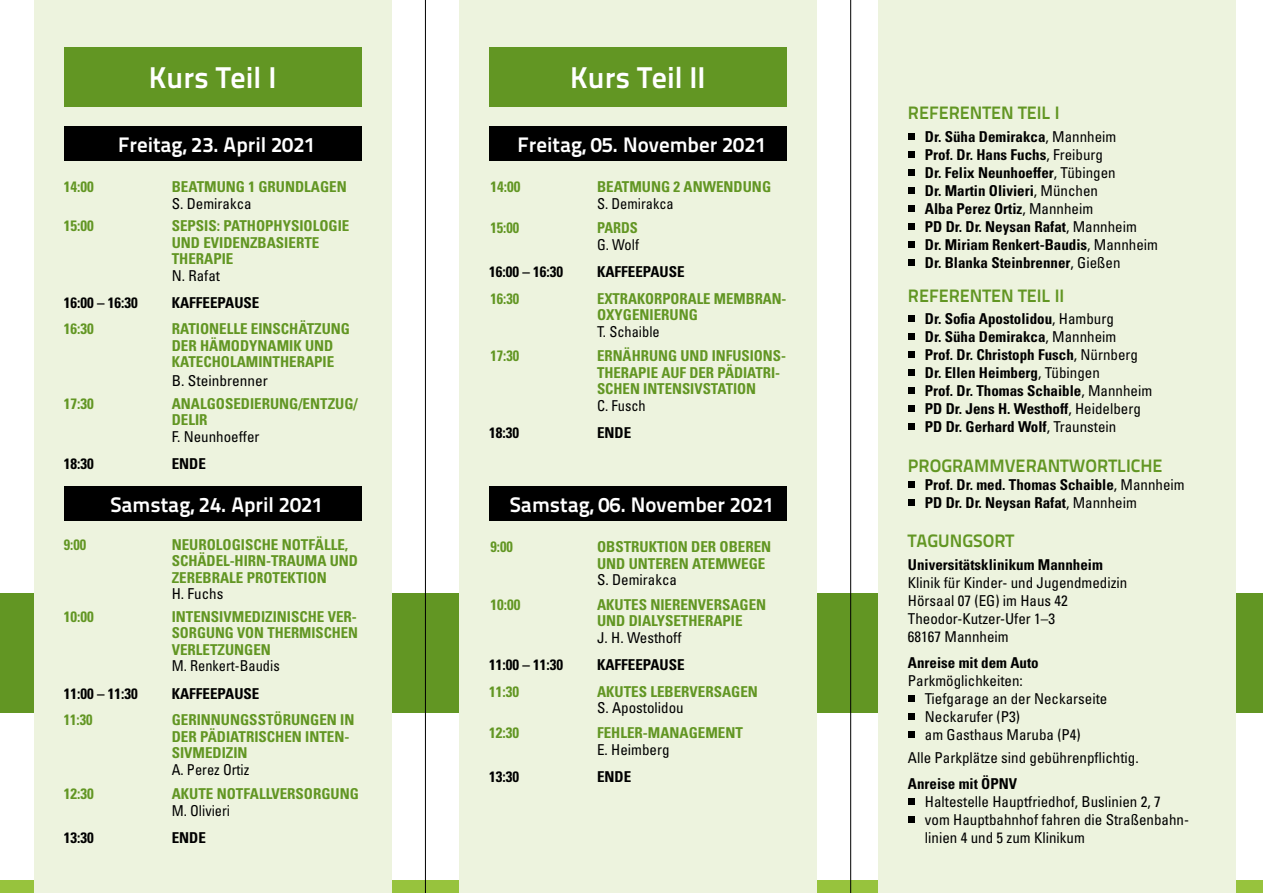
<style>
.page{position:relative;width:1263px;height:893px;background:#fff}
.page>*{position:absolute;margin:0;border:0;box-sizing:border-box;transform-origin:0 0}
.t1{font:700 30px "Titillium Text 22 L";color:#fff}
.t2{font:700 21px "Titillium Text 22 L";color:#fff}
.t3{font:700 18px "Titillium Text 22 L";color:#629623}
.t4{font:700 condensed 15px/18px "Univers LT Std";color:#000}
.t5{font:700 condensed 15px/16.5px "Univers LT Std";color:#629623}
.t6{font:condensed 15px/18px "Univers LT Std";color:#000}
.t7{font:condensed 15px "Univers LT Std";color:#000;scale:.96 1}
.t8{font:700 condensed 15px "Univers LT Std";color:#629623;scale:.96 1}
.s1{font-weight:400}
</style>
<div class="page">
<div style="left:0;top:880px;width:1263px;height:13px;background:#97c33d"></div>
<div style="left:0;top:593px;width:497px;height:119px;background:#629623"></div>
<div style="left:396px;top:593px;width:867px;height:119px;background:#629623"></div>
<div style="left:34px;top:0;width:357px;height:893px;background:#edf3de"></div>
<div style="left:459px;top:0;width:357px;height:893px;background:#edf3de"></div>
<div style="left:878px;top:0;width:357px;height:893px;background:#edf3de"></div>
<div style="left:64px;top:47px;width:297px;height:59px;background:#629623"></div>
<div style="left:64px;top:127px;width:297px;height:34px;background:#000"></div>
<div style="left:64px;top:487px;width:297px;height:34px;background:#000"></div>
<div style="left:489px;top:47px;width:298px;height:59px;background:#629623"></div>
<div style="left:489px;top:127px;width:298px;height:34px;background:#000"></div>
<div style="left:489px;top:487px;width:298px;height:34px;background:#000"></div>
<div style="left:908px;top:133px;width:6px;height:7px;background:#000"></div>
<div style="left:908px;top:151px;width:6px;height:7px;background:#000"></div>
<div style="left:908px;top:169px;width:6px;height:7px;background:#000"></div>
<div style="left:908px;top:187px;width:6px;height:7px;background:#000"></div>
<div style="left:908px;top:205px;width:6px;height:7px;background:#000"></div>
<div style="left:908px;top:223px;width:6px;height:7px;background:#000"></div>
<div style="left:908px;top:241px;width:6px;height:7px;background:#000"></div>
<div style="left:908px;top:259px;width:6px;height:7px;background:#000"></div>
<svg style="left:908px;top:316px;width:6px;height:6px"></svg>
<svg style="left:908px;top:334px;width:6px;height:6px"></svg>
<svg style="left:908px;top:352px;width:6px;height:6px"></svg>
<svg style="left:908px;top:370px;width:6px;height:6px"></svg>
<svg style="left:908px;top:388px;width:6px;height:6px"></svg>
<svg style="left:908px;top:406px;width:6px;height:6px"></svg>
<svg style="left:908px;top:424px;width:6px;height:6px"></svg>
<div style="left:908px;top:481px;width:6px;height:7px;background:#000"></div>
<div style="left:908px;top:499px;width:6px;height:7px;background:#000"></div>
<svg style="left:908px;top:696px;width:6px;height:6px"></svg>
<svg style="left:908px;top:714px;width:6px;height:6px"></svg>
<svg style="left:908px;top:732px;width:6px;height:6px"></svg>
<div style="left:908px;top:798px;width:6px;height:7px;background:#000"></div>
<div style="left:908px;top:816px;width:6px;height:7px;background:#000"></div>
<hr style="left:425px;top:0;width:1px;height:893px;background:#000">
<hr style="left:850px;top:0;width:1px;height:893px;background:#000">
<h1 class="t1" style="left:149px;top:54px;width:129px">Kurs Teil I</h1>
<h2 class="t2" style="left:118px;top:128px;width:199px">Freitag, 23. April 2021</h2>
<p class="t5" style="left:64px;top:178px;width:31px">14:00</p>
<p class="t5" style="left:172px;top:178px;width:176px">BEATMUNG 1 GRUNDLAGEN</p>
<p class="t6" style="left:172px;top:194px;width:81px">S. Demirakca</p>
<p class="t5" style="left:64px;top:217px;width:31px">15:00</p>
<p class="t5" style="left:172px;top:217px;width:179px">SEPSIS: PATHOPHYSIOLOGIE<br>UND EVIDENZBASIERTE<br>THERAPIE</p>
<p class="t6" style="left:172px;top:266px;width:50px">N. Rafat</p>
<p class="t4" style="left:64px;top:293px;width:76px">16:00 – 16:30</p>
<p class="t4" style="left:172px;top:293px;width:89px">KAFFEEPAUSE</p>
<p class="t5" style="left:64px;top:321px;width:31px">16:30</p>
<p class="t5" style="left:172px;top:321px;width:180px">RATIONELLE EINSCHÄTZUNG<br>DER HÄMODYNAMIK UND<br>KATECHOLAMINTHERAPIE</p>
<p class="t6" style="left:172px;top:372px;width:98px">B. Steinbrenner</p>
<p class="t5" style="left:64px;top:395px;width:31px">17:30</p>
<p class="t5" style="left:172px;top:395px;width:187px">ANALGOSEDIERUNG/ENTZUG/<br>DELIR</p>
<p class="t6" style="left:172px;top:427px;width:89px">F. Neunhoeffer</p>
<p class="t4" style="left:64px;top:455px;width:31px">18:30</p>
<p class="t4" style="left:172px;top:455px;width:36px">ENDE</p>
<h2 class="t2" style="left:110px;top:488px;width:215px">Samstag, 24. April 2021</h2>
<p class="t8" style="left:64px;top:535px;width:25px">9:00</p>
<p class="t5" style="left:172px;top:536px;width:188px">NEUROLOGISCHE NOTFÄLLE,<br>SCHÄDEL-HIRN-TRAUMA UND<br>ZEREBRALE PROTEKTION</p>
<p class="t6" style="left:172px;top:585px;width:53px">H. Fuchs</p>
<p class="t5" style="left:64px;top:608px;width:31px">10:00</p>
<p class="t5" style="left:172px;top:608px;width:188px;text-align:justify">INTENSIVMEDIZINISCHE VER-SORGUNG VON THERMISCHEN VERLETZUNGEN</p>
<p class="t7" style="left:172px;top:656px;width:114px">M. Renkert-Baudis</p>
<p class="t4" style="left:64px;top:684px;width:76px">11:00 – 11:30</p>
<p class="t4" style="left:172px;top:684px;width:89px">KAFFEEPAUSE</p>
<p class="t8" style="left:64px;top:711px;width:31px">11:30</p>
<p class="t5" style="left:172px;top:712px;width:184px">GERINNUNGSSTÖRUNGEN IN<br>DER PÄDIATRISCHEN INTEN-<br>SIVMEDIZIN</p>
<p class="t7" style="left:172px;top:760px;width:82px">A. Perez Ortiz</p>
<p class="t5" style="left:64px;top:786px;width:31px">12:30</p>
<p class="t5" style="left:172px;top:786px;width:189px">AKUTE NOTFALLVERSORGUNG</p>
<p class="t7" style="left:172px;top:801px;width:62px">M. Olivieri</p>
<p class="t4" style="left:64px;top:828px;width:31px">13:30</p>
<p class="t4" style="left:172px;top:828px;width:36px">ENDE</p>
<h1 class="t1" style="left:570px;top:54px;width:137px">Kurs Teil II</h1>
<h2 class="t2" style="left:518px;top:128px;width:251px">Freitag, 05. November 2021</h2>
<p class="t5" style="left:490px;top:178px;width:31px">14:00</p>
<p class="t5" style="left:597px;top:178px;width:176px">BEATMUNG 2 ANWENDUNG</p>
<p class="t7" style="left:597px;top:194px;width:81px">S. Demirakca</p>
<p class="t8" style="left:490px;top:219px;width:31px">15:00</p>
<p class="t8" style="left:597px;top:219px;width:44px">PARDS</p>
<p class="t7" style="left:597px;top:235px;width:45px">G. Wolf</p>
<p class="t4" style="left:489px;top:263px;width:76px">16:00 – 16:30</p>
<p class="t4" style="left:597px;top:263px;width:89px">KAFFEEPAUSE</p>
<p class="t8" style="left:490px;top:289px;width:31px">16:30</p>
<p class="t5" style="left:597px;top:290px;width:191px">EXTRAKORPORALE MEMBRAN-<br>OXYGENIERUNG</p>
<p class="t7" style="left:597px;top:322px;width:67px">T. Schaible</p>
<p class="t8" style="left:490px;top:347px;width:31px">17:30</p>
<p class="t5" style="left:597px;top:348px;width:190px">ERNÄHRUNG UND INFUSIONS-<br>THERAPIE AUF DER PÄDIATRI-<br>SCHEN INTENSIVSTATION</p>
<p class="t7" style="left:597px;top:396px;width:52px">C. Fusch</p>
<p class="t4" style="left:489px;top:424px;width:31px">18:30</p>
<p class="t4" style="left:597px;top:424px;width:36px">ENDE</p>
<h2 class="t2" style="left:510px;top:488px;width:266px">Samstag, 06. November 2021</h2>
<p class="t8" style="left:490px;top:538px;width:25px">9:00</p>
<p class="t5" style="left:597px;top:538px;width:176px">OBSTRUKTION DER OBEREN<br>UND UNTEREN ATEMWEGE</p>
<p class="t6" style="left:597px;top:571px;width:81px">S. Demirakca</p>
<p class="t5" style="left:490px;top:596px;width:31px">10:00</p>
<p class="t5" style="left:597px;top:596px;width:171px">AKUTES NIERENVERSAGEN<br>UND DIALYSETHERAPIE</p>
<p class="t6" style="left:597px;top:628px;width:86px">J. H. Westhoff</p>
<p class="t4" style="left:489px;top:656px;width:76px">11:00 – 11:30</p>
<p class="t4" style="left:597px;top:656px;width:89px">KAFFEEPAUSE</p>
<p class="t5" style="left:489px;top:683px;width:31px">11:30</p>
<p class="t5" style="left:597px;top:683px;width:162px">AKUTES LEBERVERSAGEN</p>
<p class="t6" style="left:597px;top:699px;width:88px">S. Apostolidou</p>
<p class="t5" style="left:489px;top:724px;width:31px">12:30</p>
<p class="t5" style="left:597px;top:724px;width:147px">FEHLER-MANAGEMENT</p>
<p class="t6" style="left:597px;top:740px;width:74px">E. Heimberg</p>
<p class="t4" style="left:489px;top:767px;width:31px">13:30</p>
<p class="t4" style="left:597px;top:767px;width:36px">ENDE</p>
<p class="t3" style="left:908px;top:99px;width:153px">REFERENTEN TEIL I</p>
<p class="t4" style="left:925px;top:127px;width:235px">Dr. Süha Demirakca<span class="s1">, Mannheim<br></span>Prof. Dr. Hans Fuchs<span class="s1">, Freiburg<br></span>Dr. Felix Neunhoeffer<span class="s1">, Tübingen<br></span>Dr. Martin Olivieri<span class="s1">, München<br></span>Alba Perez Ortiz<span class="s1">, Mannheim<br></span>PD Dr. Dr. Neysan Rafat<span class="s1">, Mannheim<br></span>Dr. Miriam Renkert-Baudis<span class="s1">, Mannheim<br></span>Dr. Blanka Steinbrenner<span class="s1">, Gießen</span></p>
<p class="t3" style="left:908px;top:282px;width:158px">REFERENTEN TEIL II</p>
<p class="t4" style="left:925px;top:310px;width:229px">Dr. Sofia Apostolidou<span class="s1">, Hamburg<br></span>Dr. Süha Demirakca<span class="s1">, Mannheim<br></span>Prof. Dr. Christoph Fusch<span class="s1">, Nürnberg </span>Dr. Ellen Heimberg<span class="s1">, Tübingen<br></span>Prof. Dr. Thomas Schaible<span class="s1">, Mannheim </span>PD Dr. Jens H. Westhoff<span class="s1">, Heidelberg </span>PD Dr. Gerhard Wolf<span class="s1">, Traunstein</span></p>
<p class="t3" style="left:908px;top:452px;width:256px">PROGRAMMVERANTWORTLICHE</p>
<p class="t4" style="left:925px;top:475px;width:261px">Prof. Dr. med. Thomas Schaible<span class="s1">, Mannheim<br></span>PD Dr. Dr. Neysan Rafat<span class="s1">, Mannheim</span></p>
<p class="t3" style="left:908px;top:527px;width:108px">TAGUNGSORT</p>
<p class="t4" style="left:908px;top:555px;width:196px">Universitätsklinikum Mannheim</p>
<p class="t6" style="left:908px;top:573px;width:221px">Klinik für Kinder- und Jugendmedizin<br>Hörsaal 07 (EG) im Haus 42<br>Theodor-Kutzer-Ufer 1–3<br>68167 Mannheim</p>
<p class="t4" style="left:908px;top:654px;width:132px">Anreise mit dem Auto</p>
<p class="t6" style="left:925px;top:672px;width:184px;text-indent:-17px">Parkmöglichkeiten:<br>Tiefgarage an der Neckarseite<br>Neckarufer (P3)<br>am Gasthaus Maruba (P4)</p>
<p class="t6" style="left:908px;top:748px;width:232px">Alle Parkplätze sind gebührenpflichtig.</p>
<p class="t4" style="left:908px;top:775px;width:111px">Anreise mit ÖPNV</p>
<p class="t6" style="left:925px;top:792px;width:264px">Haltestelle Hauptfriedhof, Buslinien 2, 7 vom Hauptbahnhof fahren die Straßenbahn&shy;linien 4 und 5 zum Klinikum</p>
</div>
